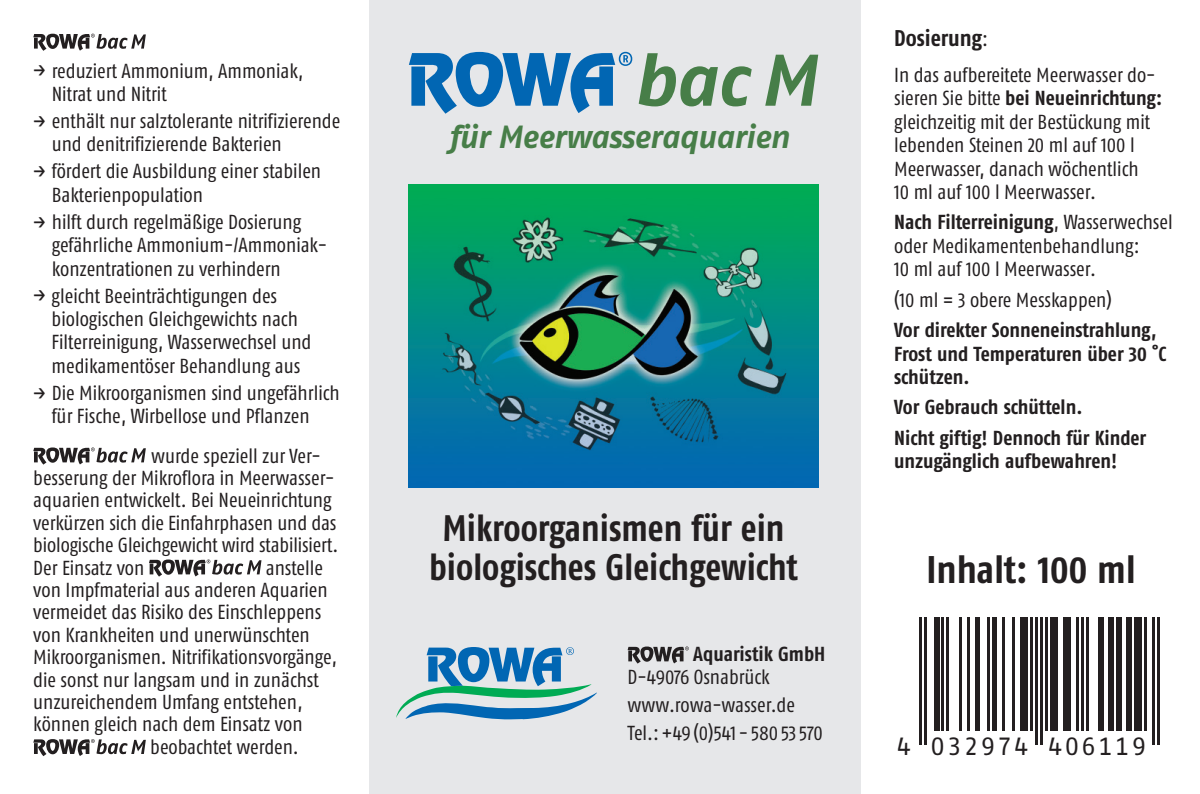
<style>
.page{position:relative;width:1200px;height:794px;background:#fff}
.page>*{position:absolute;margin:0;border:0;box-sizing:border-box;transform-origin:0 0}
.t1{font:700 38.5px "Fago Co Lf";color:#231f20}
.t2{font:700 36.75px/39.2px "Fago Co Lf";color:#231f20;text-align:center;scale:.96 1}
.t3{font:italic 700 32.2px "Fago No";letter-spacing:-.025em;color:#477e48}
.t4{font:24.85px "Fago No Tf";letter-spacing:.09em;color:#231f20}
.t5{font:700 22.75px "Fago Co Lf";letter-spacing:-.005em;color:#231f20}
.t6{font:20.3px/23.4px "Fago Co Lf";color:#231f20}
.t7{font:700 20.3px/23.4px "Fago Co Lf";color:#231f20}
.s1{font-family:"GD Vtype";font-weight:500;font-size:17.5px}
.s2{font-weight:400;font-size:20.3px}
.s3{font-weight:700}
</style>
<div class="page">
<div style="left:369px;top:0;width:491px;height:794px;background:#e6e7e9"></div>
<img style="left:409px;top:184px;width:409px;height:304px">
<svg style="left:638px;top:53px;width:180px;height:53px"></svg>
<svg style="left:409px;top:52px;width:223px;height:62px"></svg>
<svg style="left:33px;top:34px;width:113px;height:17px"></svg>
<svg style="left:33px;top:447px;width:113px;height:18px"></svg>
<svg style="left:149px;top:559px;width:112px;height:18px"></svg>
<svg style="left:33px;top:739px;width:113px;height:17px"></svg>
<svg style="left:627px;top:646px;width:62px;height:18px"></svg>
<svg style="left:396px;top:647px;width:201px;height:72px"></svg>
<hr style="left:924px;top:617px;width:2px;height:128px;background:#231f20">
<hr style="left:918px;top:617px;width:3px;height:128px;background:#231f20">
<hr style="left:941px;top:617px;width:3px;height:114px;background:#231f20">
<div style="left:934px;top:617px;width:5px;height:114px;background:#231f20"></div>
<hr style="left:959px;top:617px;width:2px;height:114px;background:#231f20">
<hr style="left:946px;top:617px;width:3px;height:114px;background:#231f20">
<div style="left:974px;top:617px;width:5px;height:114px;background:#231f20"></div>
<hr style="left:967px;top:617px;width:2px;height:114px;background:#231f20">
<div style="left:992px;top:617px;width:5px;height:114px;background:#231f20"></div>
<hr style="left:987px;top:617px;width:2px;height:114px;background:#231f20">
<hr style="left:1012px;top:617px;width:3px;height:114px;background:#231f20">
<hr style="left:1002px;top:617px;width:3px;height:114px;background:#231f20">
<hr style="left:1030px;top:617px;width:2px;height:114px;background:#231f20">
<div style="left:1020px;top:617px;width:7px;height:114px;background:#231f20"></div>
<hr style="left:1040px;top:617px;width:2px;height:128px;background:#231f20">
<hr style="left:1035px;top:617px;width:2px;height:128px;background:#231f20">
<div style="left:1050px;top:617px;width:8px;height:114px;background:#231f20"></div>
<hr style="left:1045px;top:617px;width:3px;height:114px;background:#231f20">
<hr style="left:1076px;top:617px;width:2px;height:114px;background:#231f20">
<div style="left:1063px;top:617px;width:8px;height:114px;background:#231f20"></div>
<hr style="left:1086px;top:617px;width:2px;height:114px;background:#231f20">
<hr style="left:1081px;top:617px;width:2px;height:114px;background:#231f20">
<div style="left:1108px;top:617px;width:5px;height:114px;background:#231f20"></div>
<div style="left:1098px;top:617px;width:5px;height:114px;background:#231f20"></div>
<div style="left:1126px;top:617px;width:5px;height:114px;background:#231f20"></div>
<div style="left:1116px;top:617px;width:5px;height:114px;background:#231f20"></div>
<hr style="left:1144px;top:617px;width:2px;height:114px;background:#231f20">
<div style="left:1134px;top:617px;width:7px;height:114px;background:#231f20"></div>
<hr style="left:1157px;top:617px;width:2px;height:128px;background:#231f20">
<hr style="left:1151px;top:617px;width:3px;height:128px;background:#231f20">
<p class="t6" style="left:52px;top:59px;width:253px;text-indent:-18px"><span class="s1">→</span> reduziert Ammonium, Ammoniak,<br>Nitrat und Nitrit</p>
<p class="t6" style="left:52px;top:109px;width:290px;text-indent:-18px"><span class="s1">→</span> enthält nur salztolerante nitrifizierende und denitrifizierende Bakterien</p>
<p class="t6" style="left:52px;top:159px;width:271px;text-indent:-18px"><span class="s1">→</span> fördert die Ausbildung einer stabilen<br>Bakterienpopulation</p>
<p class="t6" style="left:52px;top:210px;width:274px;text-indent:-18px"><span class="s1">→</span> hilft durch regelmäßige Dosierung gefährliche Ammonium-/Ammoniak&shy;konzentrationen zu verhindern</p>
<p class="t6" style="left:52px;top:283px;width:261px;text-indent:-18px"><span class="s1">→</span> gleicht Beeinträchtigungen des biologischen Gleichgewichts nach Filterreinigung, Wasserwechsel und medikamentöser Behandlung aus</p>
<p class="t6" style="left:33px;top:381px;width:308px;text-align:center"><span class="s1">→</span> Die Mikroorganismen sind ungefährlich für Fische, Wirbellose und Pflanzen</p>
<p class="t6" style="left:33px;top:444px;width:307px;line-height:22.4px;text-indent:118px">wurde speziell zur Ver&shy;besserung der Mikroflora in Meerwasser&shy;aquarien entwickelt. Bei Neueinrichtung verkürzen sich die Einfahrphasen und das biologische Gleichgewicht wird stabilisiert.<br>Der Einsatz von</p>
<p class="t6" style="left:266px;top:555px;width:59px">anstelle</p>
<p class="t6" style="left:33px;top:578px;width:296px">von Impfmaterial aus anderen Aquarien</p>
<p class="t6" style="left:33px;top:600px;width:290px">vermeidet das Risiko des Einschleppens</p>
<p class="t6" style="left:33px;top:623px;width:278px">von Krankheiten und unerwünschten</p>
<p class="t6" style="left:33px;top:645px;width:305px">Mikroorganismen. Nitrifikationsvorgänge,</p>
<p class="t6" style="left:33px;top:667px;width:287px">die sonst nur langsam und in zunächst</p>
<p class="t6" style="left:33px;top:690px;width:271px">unzureichendem Umfang entstehen,</p>
<p class="t6" style="left:33px;top:712px;width:271px">können gleich nach dem Einsatz von</p>
<p class="t6" style="left:150px;top:735px;width:150px">beobachtet werden.</p>
<h3 class="t3" style="left:448px;top:118px;width:342px">für Meerwasseraquarien</h3>
<h2 class="t2" style="left:429px;top:508px;width:385px">Mikroorganismen für ein biologisches Gleichgewicht</h2>
<p class="t7" style="left:693px;top:642px;width:134px">Aquaristik GmbH</p>
<p class="t6" style="left:627px;top:663px;width:197px;line-height:27.7px">D-49076 Osnabrück www.rowa-wasser.de<br>Tel.:+49 (0)541 - 580 53 570</p>
<p class="t5" style="left:894px;top:25px;width:95px">Dosierung<span class="s2">:</span></p>
<p class="t6" style="left:894px;top:63px;width:269px">In das aufbereitete Meerwasser do&shy;sieren Sie bitte <span class="s3">bei Neueinrichtung: </span>gleichzeitig mit der Bestückung mit lebenden Steinen 20 ml auf 100 l Meerwasser, danach wöchentlich<br>10 ml auf 100 l Meerwasser.</p>
<p class="t6" style="left:894px;top:210px;width:280px"><span class="s3">Nach Filterreinigung</span>, Wasserwechsel oder Medikamentenbehandlung:<br>10 ml auf 100 l Meerwasser.</p>
<p class="t6" style="left:894px;top:288px;width:219px">(10 ml = 3 obere Messkappen)</p>
<p class="t7" style="left:894px;top:318px;width:274px">Vor direkter Sonneneinstrahlung,<br>Frost und Temperaturen über 30 ˚C schützen.</p>
<p class="t7" style="left:894px;top:392px;width:254px;line-height:30.4px">Vor Gebrauch schütteln.<br>Nicht giftig! Dennoch für Kinder</p>
<p class="t7" style="left:894px;top:449px;width:224px">unzugänglich aufbewahren!</p>
<h1 class="t1" style="left:926px;top:547px;width:211px">Inhalt: 100 ml</h1>
<p class="t4" style="left:897px;top:732px;width:251px">4 032974 406119</p>
</div>
